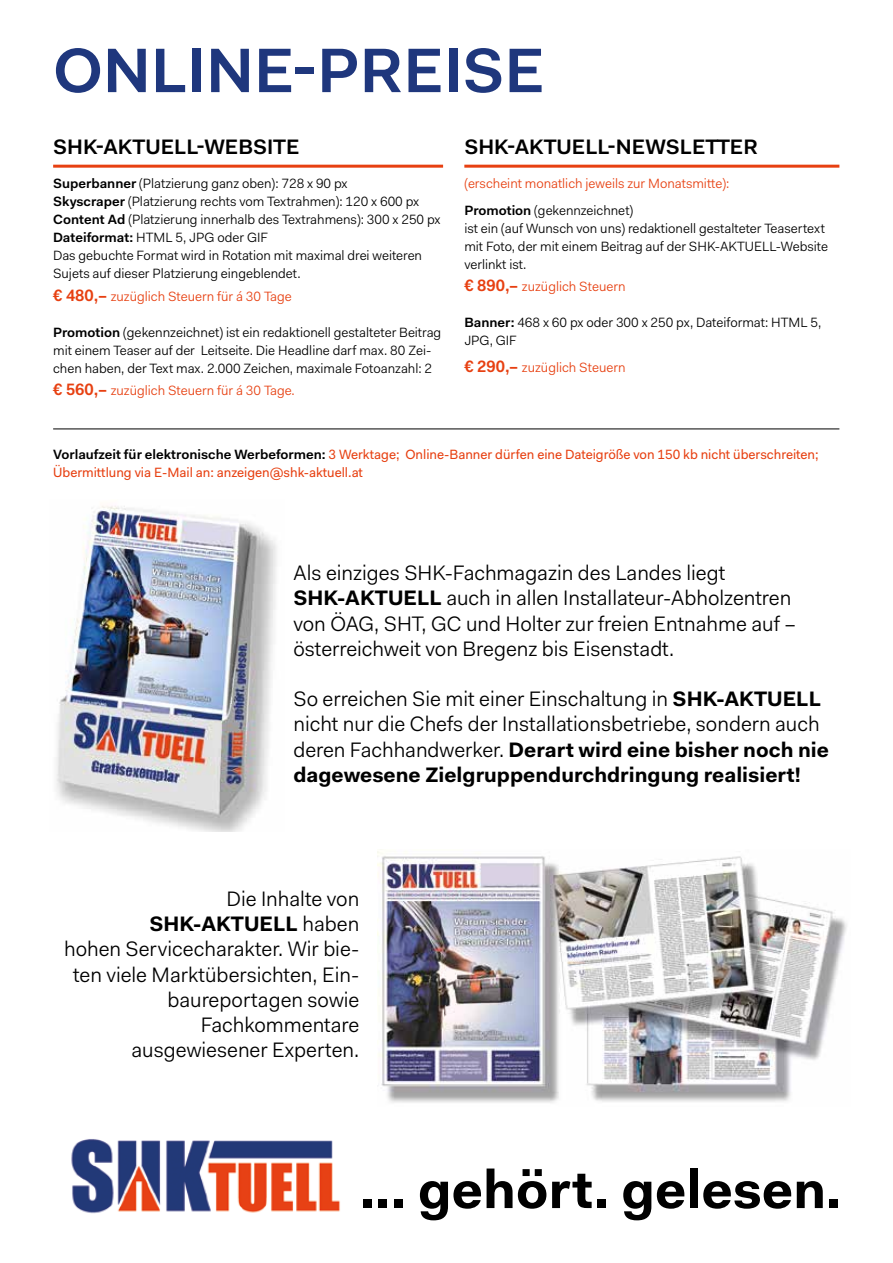
<style>
.page{position:relative;width:893px;height:1263px;background:#fff}
.page>*{position:absolute;margin:0;border:0;box-sizing:border-box;transform-origin:0 0}
.t1{font:600 63px "Fakt Pro";color:#1f377d}
.t2{font:700 54px "Fakt Pro";color:#000}
.t3{font:21px/25.2px "Fakt Pro Blond";color:#000}
.t4{font:700 21px/25.2px "Fakt Pro";color:#000}
.t5{font:600 21px "Fakt Pro";color:#000}
.t6{font:13.5px/18px "Fakt Pro Blond";color:#000}
.t7{font:13.5px/26.5px "Fakt Pro Blond";color:#e74011}
.t8{font:13.5px/18px "Fakt Pro";color:#e74011}
.s1{font-family:"Fakt Pro";font-weight:600}
.s2{font-family:"Fakt Pro";font-weight:600;font-size:16.5px}
.s3{font-family:"Fakt Pro";font-weight:600;color:#000}
.s4{color:#000}
.s5{font-weight:600;color:#000}
.s6{font-family:"Fakt Pro";font-weight:700}
.s7{font-family:"Fakt Pro Blond";font-weight:400}
</style>
<div class="page">
<hr style="left:53px;top:165px;width:390px;height:3px;background:#e74011">
<hr style="left:53px;top:428px;width:786px;height:1px;background:#000">
<hr style="left:464px;top:165px;width:375px;height:3px;background:#e74011">
<img style="left:56px;top:505px;width:221px;height:327px">
<img style="left:71px;top:1139px;width:269px;height:75px">
<img style="left:378px;top:851px;width:469px;height:252px">
<h1 class="t1" style="left:53px;top:28px;width:493px">ONLINE-PREISE</h1>
<h3 class="t5" style="left:53px;top:133px;width:248px">SHK-AKTUELL-WEBSITE</h3>
<h3 class="t5" style="left:464px;top:133px;width:295px">SHK-AKTUELL-NEWSLETTER</h3>
<p class="t6" style="left:53px;top:175px;width:389px"><span class="s1">Superbanner</span> (Platzierung ganz oben): 728 x 90 px<br><span class="s1">Skyscraper</span> (Platzierung rechts vom Textrahmen): 120 x 600 px <span class="s1">Content Ad</span> (Platzierung innerhalb des Textrahmens): 300 x 250 px <span class="s1">Dateiformat:</span> HTML 5, JPG oder GIF<br>Das gebuchte Format wird in Rotation mit maximal drei weiteren Sujets auf dieser Platzierung eingeblendet.</p>
<p class="t7" style="left:53px;top:283px;width:240px"><span class="s2">€ 480,–</span> zuzüglich Steuern für á 30 Tage</p>
<p class="t6" style="left:53px;top:323px;width:390px"><span class="s1">Promotion</span> (gekennzeichnet) ist ein redaktionell gestalteter Beitrag mit einem Teaser auf der Leitseite. Die Headline darf max. 80 Zei&shy;chen haben, der Text max. 2.000 Zeichen, maximale Fotoanzahl: 2</p>
<p class="t7" style="left:53px;top:377px;width:243px"><span class="s2">€ 560,–</span> zuzüglich Steuern für á 30 Tage.</p>
<p class="t7" style="left:464px;top:170px;width:266px">(erscheint monatlich jeweils zur Monatsmitte):<br><span class="s3">Promotion</span> <span class="s4">(gekennzeichnet)</span></p>
<p class="t6" style="left:464px;top:219px;width:365px">ist ein (auf Wunsch von uns) redaktionell gestalteter Teasertext mit Foto, der mit einem Beitrag auf der SHK-AKTUELL-Website verlinkt ist.</p>
<p class="t7" style="left:464px;top:273px;width:163px"><span class="s2">€ 890,–</span> zuzüglich Steuern</p>
<p class="t6" style="left:464px;top:313px;width:359px"><span class="s1">Banner:</span> 468 x 60 px oder 300 x 250 px, Dateiformat: HTML 5,<br>JPG, GIF</p>
<p class="t7" style="left:464px;top:354px;width:163px"><span class="s2">€ 290,–</span> zuzüglich Steuern</p>
<p class="t8" style="left:53px;top:445px;width:767px"><span class="s5">Vorlaufzeit für elektronische Werbeformen:</span> 3 Werktage; Online-Banner dürfen eine Dateigröße von 150 kb nicht überschreiten;<br>Übermittlung via E-Mail an: anzeigen@shk-aktuell.at</p>
<h3 class="t3" style="left:293px;top:560px;width:504px">Als einziges SHK-Fachmagazin des Landes liegt <span class="s6">SHK-AKTUELL</span> auch in allen Installateur-Abholzentren von ÖAG, SHT, GC und Holter zur freien Entnahme auf – österreichweit von Bregenz bis Eisenstadt.</h3>
<h3 class="t3" style="left:293px;top:686px;width:529px">So erreichen Sie mit einer Einschaltung in <span class="s6">SHK-AKTUELL </span>nicht nur die Chefs der Installationsbetriebe, sondern auch</h3>
<h3 class="t4" style="left:293px;top:737px;width:537px"><span class="s7">deren Fachhandwerker.</span> Derart wird eine bisher noch nie dagewesene Zielgruppendurchdringung realisiert!</h3>
<h3 class="t3" style="left:227px;top:886px;width:134px">Die Inhalte von</h3>
<h3 class="t4" style="left:149px;top:911px;width:211px">SHK-AKTUELL <span class="s7">haben</span></h3>
<h3 class="t3" style="left:64px;top:936px;width:297px;text-align:right">hohen Servicecharakter. Wir bie&shy;ten viele Marktübersichten, Ein&shy;baureportagen sowie<br>Fachkommentare ausgewiesener Experten.</h3>
<h2 class="t2" style="left:359px;top:1153px;width:484px">... gehört. gelesen.</h2>
</div>
